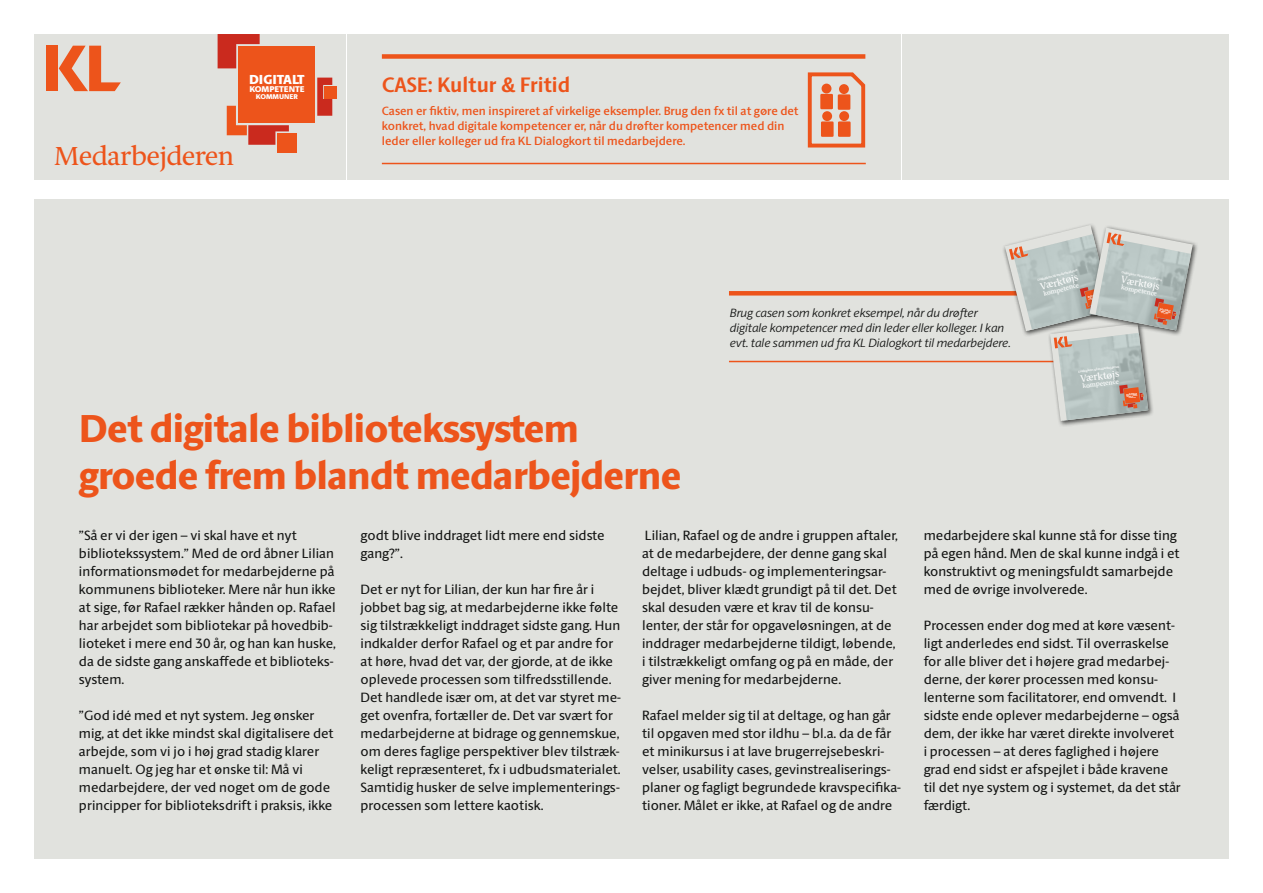
<style>
.page{position:relative;width:1263px;height:893px;background:#fff}
.page>*{position:absolute;margin:0;border:0;box-sizing:border-box;transform-origin:0 0}
.t1{font:800 39px "ID Sans";letter-spacing:-.02em;color:#ed541b}
.t2{font:26.1px "ID Serif";letter-spacing:-.02em;color:#ed541b}
.t3{font:700 21px "ID Sans";color:#ed541b}
.t4{font:13.5px/18px "ID Sans";color:#131413}
.t5{font:800 13.2px "ID Sans";color:#fff}
.t6{font:600 12px/15px "ID Sans";color:#ed541b}
.t7{font:italic 300 12px/15px "ID Sans";color:#131413}
.t8{font:9.6px "ID Serif";color:#fff}
.t9{font:800 8.4px "ID Sans";color:#fff}
.t10{font:800 7.05px "ID Sans";color:#fff}
.t11{font:6.45px "ID Serif";color:#fff}
.t12{font:700 3px "ID Serif";color:#fff}
.t13{font:800 2.55px "ID Sans";color:#fff}
.t14{font:800 1.65px "ID Sans";color:#fff}
</style>
<div class="page">
<div style="left:34px;top:34px;width:311px;height:145px;background:#e1e2de"></div>
<div style="left:46px;top:46px;width:12px;height:45px;background:#ed541b"></div>
<svg style="left:59px;top:46px;width:62px;height:45px"></svg>
<svg style="left:218px;top:34px;width:42px;height:34px"></svg>
<svg style="left:227px;top:106px;width:62px;height:39px"></svg>
<div style="left:277px;top:133px;width:20px;height:20px;background:#ed541b"></div>
<svg style="left:317px;top:78px;width:15px;height:38px"></svg>
<div style="left:238px;top:46px;width:77px;height:77px;background:#ed541b"></div>
<div style="left:324px;top:86px;width:12px;height:12px;background:#ed541b"></div>
<div style="left:903px;top:34px;width:326px;height:145px;background:#e1e2de"></div>
<div style="left:347px;top:34px;width:554px;height:145px;background:#e1e2de"></div>
<hr style="left:382px;top:163px;width:484px;height:1px;background:#ed541b">
<div style="left:382px;top:54px;width:483px;height:5px;background:#ed541b"></div>
<div style="left:34px;top:200px;width:1195px;height:659px;background:#e1e2de"></div>
<svg style="left:807px;top:72px;width:59px;height:76px"></svg>
<div style="left:838px;top:121px;width:13px;height:16px;background:#ed541b"></div>
<div style="left:839px;top:111px;width:10px;height:10px;background:#ed541b;border-radius:50%"></div>
<div style="left:820px;top:94px;width:13px;height:15px;background:#ed541b"></div>
<div style="left:821px;top:84px;width:10px;height:10px;background:#ed541b;border-radius:50%"></div>
<div style="left:838px;top:94px;width:12px;height:16px;background:#ed541b"></div>
<div style="left:839px;top:84px;width:10px;height:10px;background:#ed541b;border-radius:50%"></div>
<div style="left:821px;top:121px;width:13px;height:16px;background:#ed541b"></div>
<div style="left:822px;top:111px;width:10px;height:10px;background:#ed541b;border-radius:50%"></div>
<hr style="left:729px;top:361px;width:348px;height:1px;background:#ed541b">
<div style="left:729px;top:291px;width:350px;height:5px;background:#ed541b"></div>
<div style="left:1002px;top:222px;width:115px;height:115px;background:#e1e2de"></div>
<div style="left:1047px;top:321px;width:107px;height:106px;background:#131413;opacity:.75"></div>
<div style="left:1087px;top:225px;width:111px;height:111px;background:#131413;opacity:.75"></div>
<svg style="left:1005px;top:225px;width:188px;height:196px"></svg>
<p class="t5" style="left:249px;top:72px;width:57px">DIGITALT</p>
<p class="t9" style="left:249px;top:84px;width:57px">KOMPETENTE</p>
<p class="t10" style="left:256px;top:93px;width:44px">KOMMUNER</p>
<p class="t2" style="left:54px;top:140px;width:181px">Medarbejderen</p>
<p class="t3" style="left:382px;top:72px;width:190px">CASE: Kultur &amp; Fritid</p>
<p class="t6" style="left:382px;top:104px;width:418px">Casen er fiktiv, men inspireret af virkelige eksempler. Brug den fx til at gøre det konkret, hvad digitale kompetencer er, når du drøfter kompetencer med din leder eller kolleger ud fra KL Dialogkort til medarbejdere.</p>
<p class="t7" style="left:730px;top:306px;width:249px">Brug casen som konkret eksempel, når du drøfter</p>
<p class="t7" style="left:730px;top:321px;width:282px">digitale kompetencer med din leder eller kolleger. I kan evt. tale sammen ud fra KL Dialogkort til medarbejdere.</p>
<p class="t12" style="left:1037px;top:278px;width:43px;rotate:-14deg">Dialogkort til medarbejderen</p>
<p class="t8" style="left:1039px;top:281px;width:41px;rotate:-14deg">Værktøjs</p>
<p class="t11" style="left:1042px;top:290px;width:38px;rotate:-14deg">kompetence</p>
<p class="t13" style="left:1088px;top:296px;width:12px;rotate:-14deg">DIGITALT</p>
<p class="t12" style="left:1122px;top:270px;width:43px;rotate:11deg">Dialogkort til medarbejderen</p>
<p class="t13" style="left:1160px;top:308px;width:12px;rotate:11deg">DIGITALT</p>
<p class="t14" style="left:1160px;top:310px;width:12px;rotate:11deg">KOMPETENTE</p>
<p class="t8" style="left:1122px;top:273px;width:41px;rotate:11deg">Værktøjs</p>
<p class="t11" style="left:1122px;top:283px;width:38px;rotate:11deg">kompetence</p>
<p class="t12" style="left:1078px;top:370px;width:43px;rotate:-7deg">Dialogkort til medarbejderen</p>
<p class="t8" style="left:1079px;top:373px;width:41px;rotate:-7deg">Værktøjs</p>
<p class="t11" style="left:1082px;top:382px;width:38px;rotate:-7deg">kompetence</p>
<p class="t13" style="left:1126px;top:393px;width:12px;rotate:-7deg">DIGITALT</p>
<p class="t14" style="left:1126px;top:396px;width:12px;rotate:-7deg">KOMPETENTE</p>
<p class="t1" style="left:79px;top:404px;width:502px">Det digitale bibliotekssystem</p>
<p class="t1" style="left:79px;top:451px;width:604px">groede frem blandt medarbejderne</p>
<p class="t4" style="left:79px;top:526px;width:258px">”Så er vi der igen – vi skal have et nyt bibliotekssystem.” Med de ord åbner Lilian informationsmødet for medarbejderne på kommunens biblioteker. Mere når hun ikke at sige, før Rafael rækker hånden op. Rafael har arbejdet som bibliotekar på hovedbib&shy;lioteket i mere end 30 år, og han kan huske, da de sidste gang anskaffede et biblioteks&shy;system.</p>
<p class="t4" style="left:79px;top:706px;width:256px">”God idé med et nyt system. Jeg ønsker mig, at det ikke mindst skal digitalisere det arbejde, som vi jo i høj grad stadig klarer manuelt. Og jeg har et ønske til: Må vi medarbejdere, der ved noget om de gode principper for biblioteksdrift i praksis, ikke</p>
<p class="t4" style="left:361px;top:526px;width:245px">godt blive inddraget lidt mere end sidste gang?”.</p>
<p class="t4" style="left:361px;top:580px;width:262px">Det er nyt for Lilian, der kun har fire år i jobbet bag sig, at medarbejderne ikke følte sig tilstrækkeligt inddraget sidste gang. Hun indkalder derfor Rafael og et par andre for at høre, hvad det var, der gjorde, at de ikke oplevede processen som tilfredsstillende.<br>Det handlede især om, at det var styret me&shy;get ovenfra, fortæller de. Det var svært for medarbejderne at bidrage og gennemskue, om deres faglige perspektiver blev tilstræk&shy;keligt repræsenteret, fx i udbudsmaterialet.<br>Samtidig husker de selve implementerings&shy;processen som lettere kaotisk.</p>
<p class="t4" style="left:642px;top:526px;width:257px">Lilian, Rafael og de andre i gruppen aftaler, at de medarbejdere, der denne gang skal deltage i udbuds- og implementeringsar&shy;bejdet, bliver klædt grundigt på til det. Det skal desuden være et krav til de konsu&shy;lenter, der står for opgaveløsningen, at de inddrager medarbejderne tildigt, løbende, i tilstrækkeligt omfang og på en måde, der giver mening for medarbejderne.</p>
<p class="t4" style="left:642px;top:706px;width:260px">Rafael melder sig til at deltage, og han går til opgaven med stor ildhu – bl.a. da de får et minikursus i at lave brugerrejsebeskri&shy;velser, usability cases, gevinstrealiserings&shy;planer og fagligt begrundede kravspecifika&shy;tioner. Målet er ikke, at Rafael og de andre</p>
<p class="t4" style="left:924px;top:526px;width:257px">medarbejdere skal kunne stå for disse ting på egen hånd. Men de skal kunne indgå i et konstruktivt og meningsfuldt samarbejde med de øvrige involverede.</p>
<p class="t4" style="left:924px;top:616px;width:259px">Processen ender dog med at køre væsent&shy;ligt anderledes end sidst. Til overraskelse for alle bliver det i højere grad medarbej&shy;derne, der kører processen med konsu&shy;lenterne som facilitatorer, end omvendt. I sidste ende oplever medarbejderne – også dem, der ikke har været direkte involveret i processen – at deres faglighed i højere grad end sidst er afspejlet i både kravene til det nye system og i systemet, da det står færdigt.</p>
</div>
